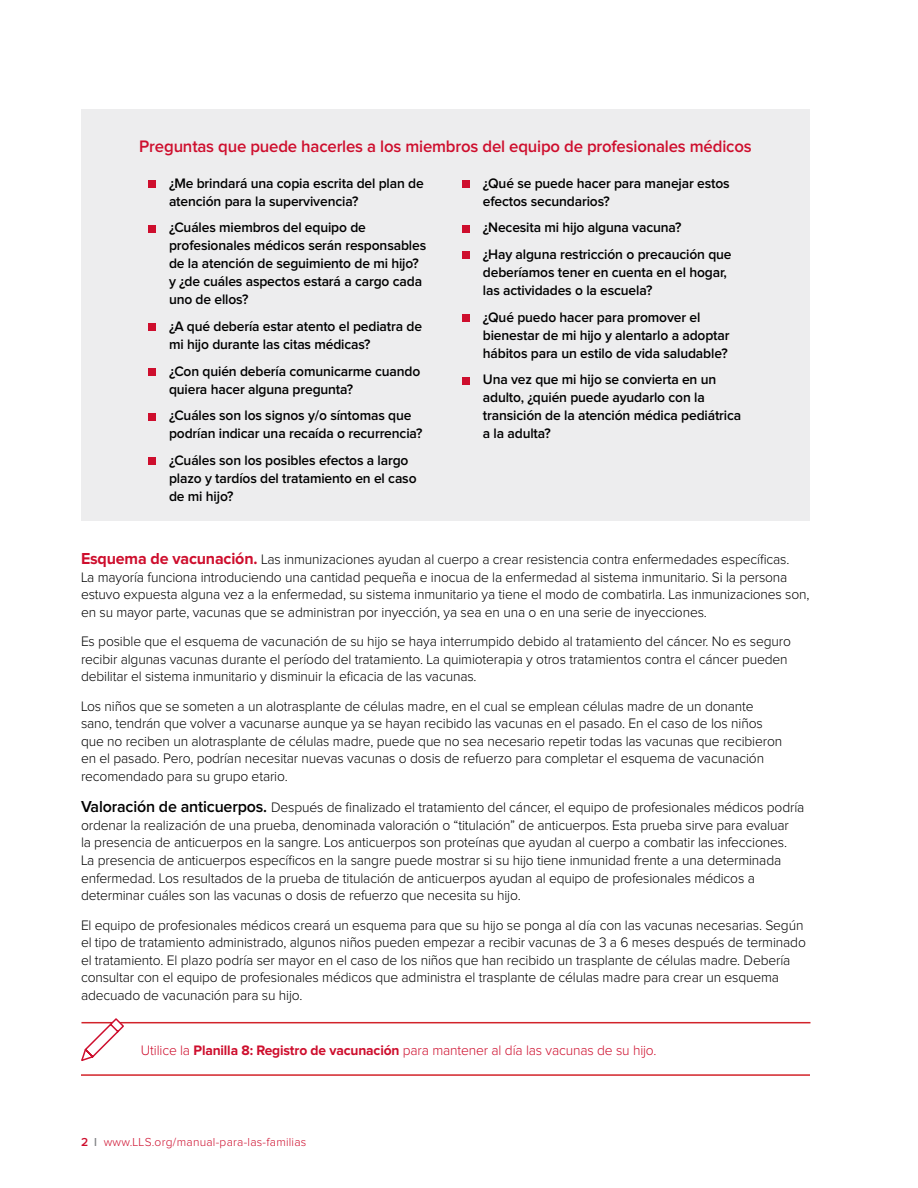
<style>
.page{position:relative;width:918px;height:1188px;background:#fff}
.page>*{position:absolute;margin:0;border:0;box-sizing:border-box;transform-origin:0 0}
.t1{font:600 17.25px "Proxima Nova";letter-spacing:-.01em;color:#ce0e2d}
.t2{font:300 14.25px/17.5px "Proxima Nova";letter-spacing:-.01em;color:#000}
.t3{font:600 14.25px/18px "Proxima Nova";letter-spacing:-.01em;color:#000}
.t4{font:300 14.25px "Proxima Nova";letter-spacing:-.01em;color:#ce0e2d}
.t5{font:300 12px "Proxima Nova";letter-spacing:.02em;color:#ce0e2d}
.s1{font-weight:700;font-size:16.5px;color:#ce0e2d}
.s2{font-weight:600;font-size:16.5px}
.s3{font-weight:700}
.s4{font-weight:600}
.s5{font-weight:600;color:#808285}
</style>
<div class="page">
<div style="left:81px;top:110px;width:729px;height:411px;background:#ededee"></div>
<div style="left:148px;top:180px;width:7px;height:8px;background:#ce0e2d"></div>
<div style="left:148px;top:225px;width:7px;height:7px;background:#ce0e2d"></div>
<div style="left:148px;top:324px;width:7px;height:7px;background:#ce0e2d"></div>
<div style="left:148px;top:368px;width:7px;height:8px;background:#ce0e2d"></div>
<div style="left:148px;top:413px;width:7px;height:7px;background:#ce0e2d"></div>
<div style="left:148px;top:457px;width:7px;height:8px;background:#ce0e2d"></div>
<div style="left:462px;top:180px;width:7px;height:8px;background:#ce0e2d"></div>
<div style="left:462px;top:225px;width:7px;height:7px;background:#ce0e2d"></div>
<div style="left:462px;top:252px;width:7px;height:7px;background:#ce0e2d"></div>
<div style="left:462px;top:314px;width:7px;height:8px;background:#ce0e2d"></div>
<div style="left:462px;top:377px;width:7px;height:7px;background:#ce0e2d"></div>
<hr style="left:81px;top:1022px;width:729px;height:1px;background:#d2232a">
<hr style="left:81px;top:1074px;width:729px;height:2px;background:#d2232a">
<svg style="left:81px;top:1018px;width:44px;height:43px"></svg>
<p class="t1" style="left:139px;top:138px;width:614px">Preguntas que puede hacerles a los miembros del equipo de profesionales médicos</p>
<p class="t3" style="left:169px;top:175px;width:256px">¿Me brindará una copia escrita del plan de atención para la supervivencia?</p>
<p class="t3" style="left:169px;top:219px;width:259px">¿Cuáles miembros del equipo de profesionales médicos serán responsables de la atención de seguimiento de mi hijo? y ¿de cuáles aspectos estará a cargo cada uno de ellos?</p>
<p class="t3" style="left:169px;top:318px;width:255px">¿A qué debería estar atento el pediatra de mi hijo durante las citas médicas?</p>
<p class="t3" style="left:169px;top:363px;width:253px">¿Con quién debería comunicarme cuando quiera hacer alguna pregunta?</p>
<p class="t3" style="left:169px;top:407px;width:255px">¿Cuáles son los signos y/o síntomas que podrían indicar una recaída o recurrencia?</p>
<p class="t3" style="left:169px;top:452px;width:249px">¿Cuáles son los posibles efectos a largo plazo y tardíos del tratamiento en el caso de mi hijo?</p>
<p class="t3" style="left:483px;top:175px;width:248px">¿Qué se puede hacer para manejar estos efectos secundarios?</p>
<p class="t3" style="left:483px;top:215px;width:250px;line-height:26.7px">¿Necesita mi hijo alguna vacuna?<br>¿Hay alguna restricción o precaución que</p>
<p class="t3" style="left:483px;top:264px;width:246px">deberíamos tener en cuenta en el hogar, las actividades o la escuela?</p>
<p class="t3" style="left:483px;top:309px;width:248px">¿Qué puedo hacer para promover el bienestar de mi hijo y alentarlo a adoptar hábitos para un estilo de vida saludable?</p>
<p class="t3" style="left:483px;top:371px;width:260px">Una vez que mi hijo se convierta en un adulto, ¿quién puede ayudarlo con la transición de la atención médica pediátrica a la adulta?</p>
<p class="t2" style="left:81px;top:551px;width:730px"><span class="s1">Esquema de vacunación.</span> Las inmunizaciones ayudan al cuerpo a crear resistencia contra enfermedades específicas.<br>La mayoría funciona introduciendo una cantidad pequeña e inocua de la enfermedad al sistema inmunitario. Si la persona estuvo expuesta alguna vez a la enfermedad, su sistema inmunitario ya tiene el modo de combatirla. Las inmunizaciones son, en su mayor parte, vacunas que se administran por inyección, ya sea en una o en una serie de inyecciones.</p>
<p class="t2" style="left:81px;top:633px;width:712px">Es posible que el esquema de vacunación de su hijo se haya interrumpido debido al tratamiento del cáncer. No es seguro recibir algunas vacunas durante el período del tratamiento. La quimioterapia y otros tratamientos contra el cáncer pueden debilitar el sistema inmunitario y disminuir la eficacia de las vacunas.</p>
<p class="t2" style="left:81px;top:698px;width:703px">Los niños que se someten a un alotrasplante de células madre, en el cual se emplean células madre de un donante sano, tendrán que volver a vacunarse aunque ya se hayan recibido las vacunas en el pasado. En el caso de los niños que no reciben un alotrasplante de células madre, puede que no sea necesario repetir todas las vacunas que recibieron en el pasado. Pero, podrían necesitar nuevas vacunas o dosis de refuerzo para completar el esquema de vacunación recomendado para su grupo etario.</p>
<p class="t2" style="left:81px;top:799px;width:725px"><span class="s2">Valoración de anticuerpos.</span> Después de finalizado el tratamiento del cáncer, el equipo de profesionales médicos podría ordenar la realización de una prueba, denominada valoración o “titulación” de anticuerpos. Esta prueba sirve para evaluar<br>la presencia de anticuerpos en la sangre. Los anticuerpos son proteínas que ayudan al cuerpo a combatir las infecciones.<br>La presencia de anticuerpos específicos en la sangre puede mostrar si su hijo tiene inmunidad frente a una determinada enfermedad. Los resultados de la prueba de titulación de anticuerpos ayudan al equipo de profesionales médicos a determinar cuáles son las vacunas o dosis de refuerzo que necesita su hijo.</p>
<p class="t2" style="left:81px;top:917px;width:726px">El equipo de profesionales médicos creará un esquema para que su hijo se ponga al día con las vacunas necesarias. Según el tipo de tratamiento administrado, algunos niños pueden empezar a recibir vacunas de 3 a 6 meses después de terminado el tratamiento. El plazo podría ser mayor en el caso de los niños que han recibido un trasplante de células madre. Debería consultar con el equipo de profesionales médicos que administra el trasplante de células madre para crear un esquema adecuado de vacunación para su hijo.</p>
<p class="t4" style="left:141px;top:1043px;width:517px">Utilice la <span class="s3">Planilla 8: Registro de vacunación</span> para mantener al día las vacunas de su hijo.</p>
<p class="t5" style="left:81px;top:1137px;width:227px"><span class="s4">2</span> <span class="s5">l</span> www.LLS.org/manual-para-las-familias</p>
</div>
